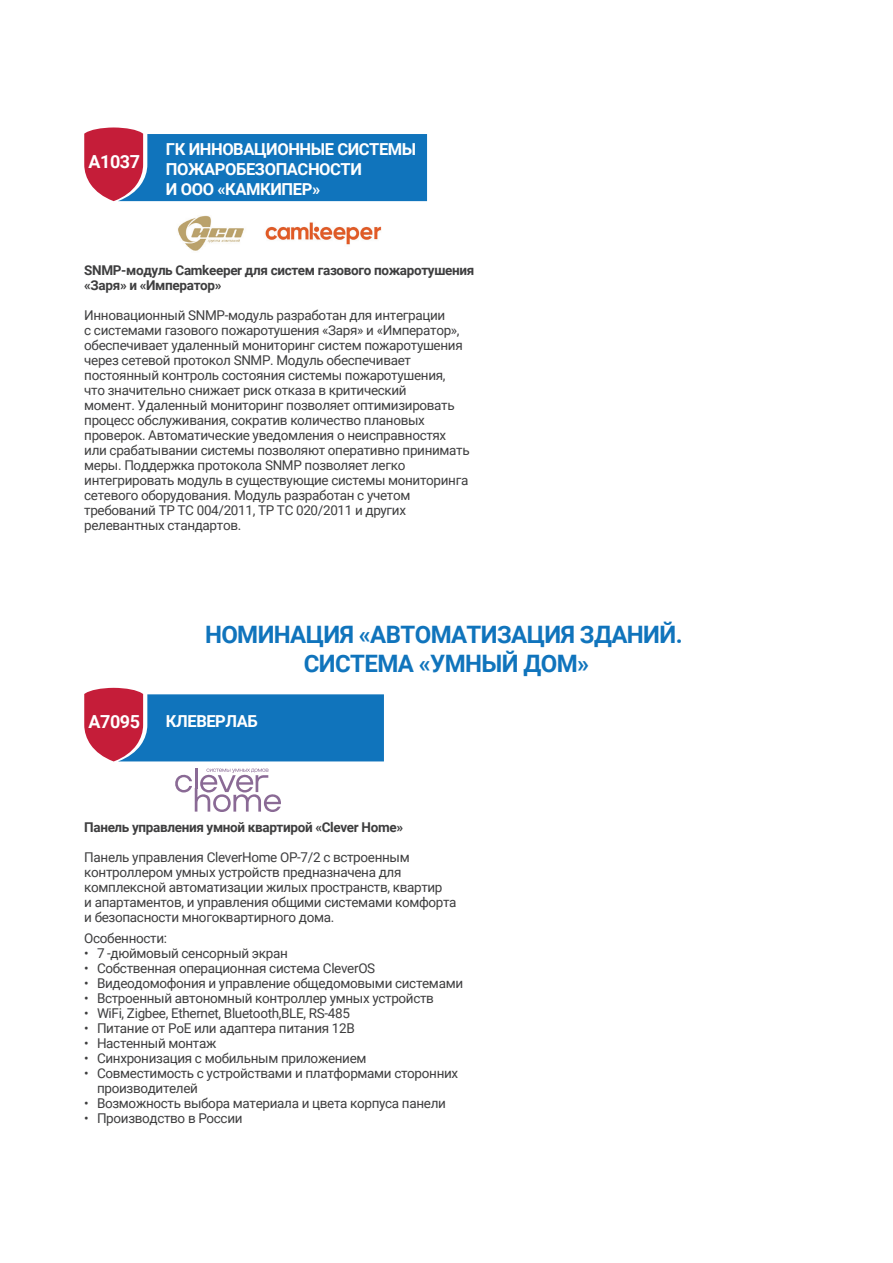
<style>
.page{position:relative;width:893px;height:1263px;background:#fff}
.page>*{position:absolute;margin:0;border:0;box-sizing:border-box;transform-origin:0 0}
.t1{font:700 24px/28.8px "Roboto";letter-spacing:-.025em;color:#1074bc;text-align:center}
.t2{font:700 18px "Roboto";letter-spacing:-.025em;color:#fff}
.t3{font:700 16.5px/19.8px "Roboto";letter-spacing:-.025em;color:#fff}
.t4{font:13.5px/15px "Roboto";letter-spacing:-.025em;color:#3e3e3f}
.t5{font:700 13.5px/15px "Roboto";letter-spacing:-.025em;color:#3e3e3f}
</style>
<div class="page">
<img style="left:148px;top:201px;width:244px;height:50px">
<svg style="left:84px;top:127px;width:343px;height:74px;background:#4376b0"></svg>
<svg style="left:84px;top:688px;width:300px;height:73px;background:#4774ad"></svg>
<hr style="left:195px;top:768px;width:2px;height:21px;background:#8a6a95">
<svg style="left:175px;top:769px;width:106px;height:43px"></svg>
<h2 class="t2" style="left:89px;top:149px;width:53px">А1037</h2>
<p class="t3" style="left:166px;top:139px;width:252px">ГК ИННОВАЦИОННЫЕ СИСТЕМЫ<br>ПОЖАРОБЕЗОПАСНОСТИ<br>И ООО «КАМКИПЕР»</p>
<p class="t5" style="left:84px;top:263px;width:392px">SNMP-модуль Camkeeper для систем газового пожаротушения «Заря» и «Император»</p>
<p class="t4" style="left:84px;top:308px;width:387px">Инновационный SNMP-модуль разработан для интеграции<br>с системами газового пожаротушения «Заря» и «Император», обеспечивает удаленный мониторинг систем пожаротушения через сетевой протокол SNMP. Модуль обеспечивает постоянный контроль состояния системы пожаротушения,<br>что значительно снижает риск отказа в критический<br>момент. Удаленный мониторинг позволяет оптимизировать процесс обслуживания, сократив количество плановых проверок. Автоматические уведомления о неисправностях или срабатывании системы позволяют оперативно принимать меры. Поддержка протокола SNMP позволяет легко интегрировать модуль в существующие системы мониторинга сетевого оборудования. Модуль разработан с учетом требований ТР ТС 004/2011, ТР ТС 020/2011 и других релевантных стандартов.</p>
<h2 class="t2" style="left:89px;top:709px;width:53px">А7095</h2>
<h1 class="t1" style="left:205px;top:619px;width:479px">НОМИНАЦИЯ «АВТОМАТИЗАЦИЯ ЗДАНИЙ.<br>СИСТЕМА «УМНЫЙ ДОМ»</h1>
<p class="t3" style="left:166px;top:710px;width:93px">КЛЕВЕРЛАБ</p>
<p class="t5" style="left:84px;top:819px;width:320px">Панель управления умной квартирой «Clever Home»</p>
<p class="t4" style="left:84px;top:849px;width:374px">Панель управления CleverHome OP-7/2 с встроенным контроллером умных устройств предназначена для комплексной автоматизации жилых пространств, квартир<br>и апартаментов, и управления общими системами комфорта и безопасности многоквартирного дома.</p>
<p class="t4" style="left:84px;top:930px;width:84px">Особенности:</p>
<p class="t4" style="left:84px;top:945px;width:205px">• 7 -дюймовый сенсорный экран</p>
<p class="t4" style="left:84px;top:960px;width:293px">• Cобственная операционная система CleverOS</p>
<p class="t4" style="left:84px;top:975px;width:380px">• Видеодомофония и управление общедомовыми системами</p>
<p class="t4" style="left:84px;top:990px;width:351px">• Встроенный автономный контроллер умных устройств</p>
<p class="t4" style="left:84px;top:1005px;width:267px">• WiFi, Zigbee, Ethernet, Bluetooth,BLE, RS-485</p>
<p class="t4" style="left:84px;top:1020px;width:272px">• Питание от PoE или адаптера питания 12В</p>
<p class="t4" style="left:84px;top:1035px;width:134px">• Настенный монтаж</p>
<p class="t4" style="left:84px;top:1050px;width:284px">• Синхронизация с мобильным приложением</p>
<p class="t4" style="left:97px;top:1065px;width:363px;text-indent:-13px">• Совместимость с устройствами и платформами сторонних производителей</p>
<p class="t4" style="left:84px;top:1095px;width:363px">• Возможность выбора материала и цвета корпуса панели</p>
<p class="t4" style="left:84px;top:1110px;width:160px">• Производство в России</p>
</div>
